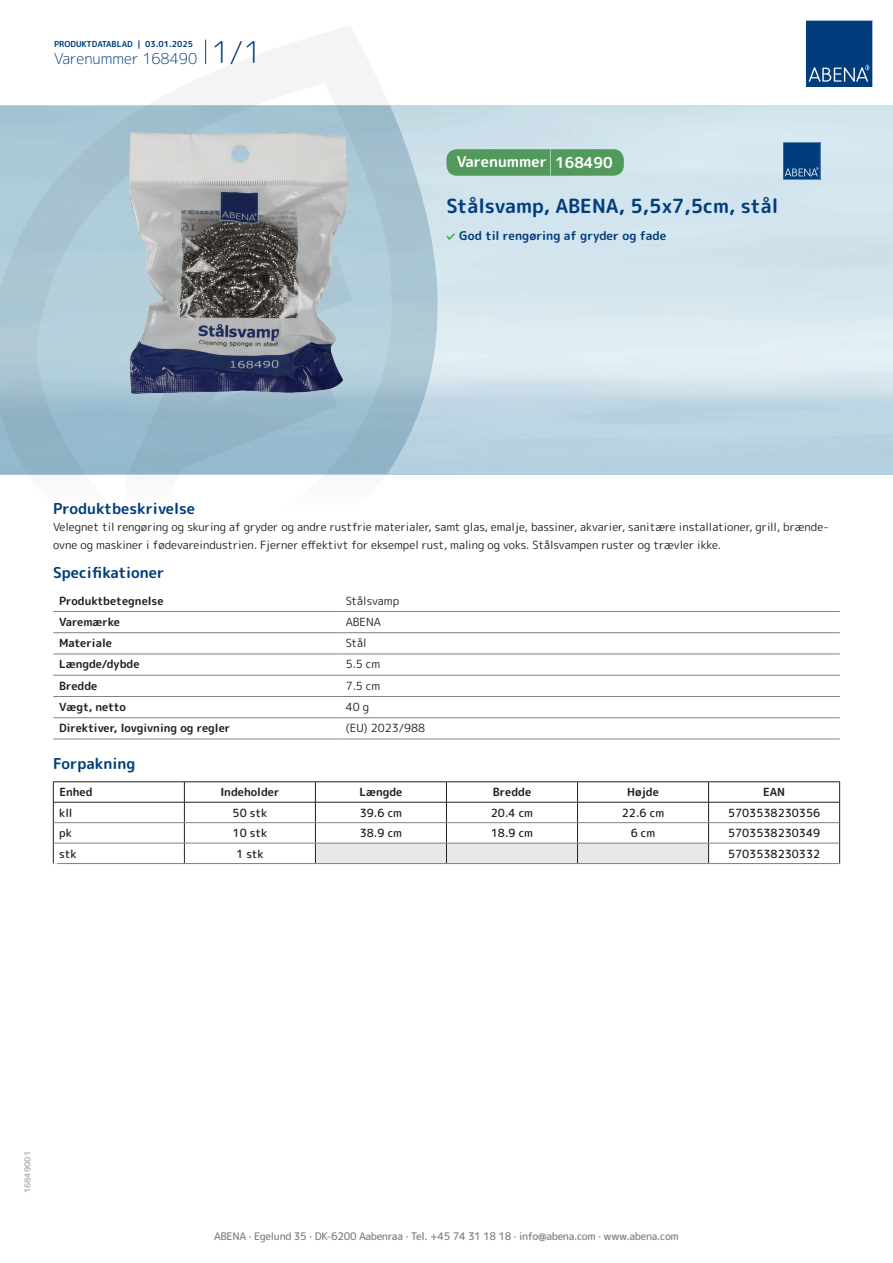
<style>
.page{position:relative;width:893px;height:1263px;background:#fff}
.page>*{position:absolute;margin:0;border:0;box-sizing:border-box;transform-origin:0 0}
.t1{font:700 19.5px "Rounded Mplus 1 c";color:#013d7d}
.t2{font:700 15px "Rounded Mplus 1 c";color:#013d7d}
.t3{font:300 15px "Rounded Mplus 1 c";color:#013d7d}
.t4{font:700 15px "Rounded Mplus 1 c";color:#fff}
.t5{font:700 12px "Rounded Mplus 1 c";color:#013d7d}
.t6{font:11.25px/18px "Rounded Mplus 1 c";color:#231f20}
.t7{font:700 11.25px "Rounded Mplus 1 c";color:#231f20}
.t8{font:500 11.25px "Rounded Mplus 1 c";color:#231f20}
.t9{font:500 10.5px "Rounded Mplus 1 c";letter-spacing:-.03em;color:#808285}
.t10{font:700 10.5px "Rounded Mplus 1 c";color:#fff}
.t11{font:700 8.25px "Rounded Mplus 1 c";color:#013d7d}
.t12{font:700 8.25px "Rounded Mplus 1 c";color:#b2b3b7}
.s1{font-size:30px}
.s2{font-size:25.5px}
</style>
<div class="page">
<img style="left:439px;top:106px;width:454px;height:368px">
<svg style="left:0;top:26px;width:439px;height:449px"></svg>
<svg style="left:0;top:106px;width:438px;height:368px;background:#a5c3d2"></svg>
<svg style="left:205px;top:40px;width:1px;height:24px"></svg>
<svg style="left:806px;top:20px;width:67px;height:67px;background:#144b86"></svg>
<img style="left:123px;top:127px;width:232px;height:275px">
<hr style="left:53px;top:611px;width:287px;height:1px;background:#808285">
<hr style="left:340px;top:611px;width:500px;height:1px;background:#808285">
<hr style="left:53px;top:632px;width:287px;height:1px;background:#808285">
<hr style="left:340px;top:632px;width:500px;height:1px;background:#808285">
<hr style="left:53px;top:654px;width:287px;height:1px;background:#808285">
<hr style="left:340px;top:654px;width:500px;height:1px;background:#808285">
<hr style="left:53px;top:675px;width:287px;height:1px;background:#808285">
<hr style="left:340px;top:675px;width:500px;height:1px;background:#808285">
<hr style="left:53px;top:696px;width:287px;height:1px;background:#808285">
<hr style="left:340px;top:696px;width:500px;height:1px;background:#808285">
<hr style="left:53px;top:717px;width:287px;height:1px;background:#808285">
<hr style="left:340px;top:717px;width:500px;height:1px;background:#808285">
<hr style="left:53px;top:739px;width:287px;height:1px;background:#808285">
<hr style="left:340px;top:739px;width:500px;height:1px;background:#808285">
<hr style="left:53px;top:781px;width:131px;height:1px;background:#231f20">
<hr style="left:184px;top:781px;width:131px;height:1px;background:#231f20">
<hr style="left:315px;top:781px;width:131px;height:1px;background:#231f20">
<hr style="left:446px;top:781px;width:131px;height:1px;background:#231f20">
<hr style="left:577px;top:781px;width:132px;height:1px;background:#231f20">
<hr style="left:709px;top:781px;width:131px;height:1px;background:#231f20">
<hr style="left:53px;top:802px;width:131px;height:1px;background:#231f20">
<hr style="left:184px;top:802px;width:131px;height:1px;background:#231f20">
<hr style="left:709px;top:802px;width:131px;height:1px;background:#231f20">
<svg style="left:53px;top:782px;width:1px;height:81px"></svg>
<svg style="left:184px;top:782px;width:1px;height:81px"></svg>
<svg style="left:315px;top:782px;width:394px;height:81px"></svg>
<svg style="left:839px;top:782px;width:1px;height:81px"></svg>
<hr style="left:54px;top:822px;width:130px;height:1px;background:#808285">
<hr style="left:184px;top:822px;width:131px;height:1px;background:#808285">
<hr style="left:315px;top:822px;width:131px;height:1px;background:#808285">
<hr style="left:446px;top:822px;width:131px;height:1px;background:#808285">
<hr style="left:577px;top:822px;width:132px;height:1px;background:#808285">
<hr style="left:709px;top:822px;width:130px;height:1px;background:#808285">
<hr style="left:54px;top:843px;width:130px;height:1px;background:#808285">
<hr style="left:184px;top:843px;width:131px;height:1px;background:#808285">
<hr style="left:315px;top:843px;width:131px;height:1px;background:#808285">
<hr style="left:446px;top:843px;width:131px;height:1px;background:#808285">
<hr style="left:577px;top:843px;width:132px;height:1px;background:#808285">
<hr style="left:709px;top:843px;width:130px;height:1px;background:#808285">
<hr style="left:53px;top:863px;width:131px;height:1px;background:#808285">
<hr style="left:184px;top:863px;width:131px;height:1px;background:#808285">
<hr style="left:315px;top:863px;width:131px;height:1px;background:#808285">
<hr style="left:446px;top:863px;width:131px;height:1px;background:#808285">
<hr style="left:577px;top:863px;width:132px;height:1px;background:#808285">
<hr style="left:709px;top:863px;width:131px;height:1px;background:#808285">
<svg style="left:446px;top:233px;width:9px;height:7px"></svg>
<div style="left:446px;top:149px;width:178px;height:27px;background:#52995c;border-radius:10px"></div>
<svg style="left:783px;top:142px;width:37px;height:38px"></svg>
<p class="t11" style="left:54px;top:38px;width:141px">PRODUKTDATABLAD | 03.01.2025</p>
<h2 class="t3" style="left:54px;top:48px;width:209px">Varenummer 168490 <span class="s1">1/1</span></h2>
<h2 class="t4" style="left:457px;top:151px;width:157px">Varenummer <span class="s2">|</span> 168490</h2>
<h1 class="t1" style="left:446px;top:192px;width:333px">Stålsvamp, ABENA, 5,5x7,5cm, stål</h1>
<p class="t5" style="left:459px;top:227px;width:209px">God til rengøring af gryder og fade</p>
<h2 class="t2" style="left:53px;top:498px;width:143px">Produktbeskrivelse</h2>
<p class="t6" style="left:53px;top:517px;width:777px">Velegnet til rengøring og skuring af gryder og andre rustfrie materialer, samt glas, emalje, bassiner, akvarier, sanitære installationer, grill, brænde&shy;ovne og maskiner i fødevareindustrien. Fjerner effektivt for eksempel rust, maling og voks. Stålsvampen ruster og trævler ikke.</p>
<h2 class="t2" style="left:53px;top:562px;width:113px">Specifikationer</h2>
<p class="t7" style="left:59px;top:592px;width:106px">Produktbetegnelse</p>
<p class="t6" style="left:346px;top:591px;width:55px">Stålsvamp</p>
<p class="t7" style="left:59px;top:614px;width:62px">Varemærke</p>
<p class="t6" style="left:346px;top:613px;width:37px">ABENA</p>
<p class="t7" style="left:59px;top:635px;width:54px">Materiale</p>
<p class="t6" style="left:346px;top:634px;width:23px">Stål</p>
<p class="t7" style="left:59px;top:656px;width:82px">Længde/dybde</p>
<p class="t6" style="left:346px;top:655px;width:36px">5.5 cm</p>
<p class="t7" style="left:59px;top:678px;width:40px">Bredde</p>
<p class="t6" style="left:346px;top:676px;width:36px">7.5 cm</p>
<p class="t7" style="left:59px;top:699px;width:68px">Vægt, netto</p>
<p class="t6" style="left:346px;top:698px;width:25px">40 g</p>
<p class="t7" style="left:59px;top:720px;width:173px">Direktiver, lovgivning og regler</p>
<p class="t6" style="left:346px;top:719px;width:81px">(EU) 2023/988</p>
<h2 class="t2" style="left:53px;top:753px;width:84px">Forpakning</h2>
<p class="t7" style="left:59px;top:784px;width:35px">Enhed</p>
<p class="t7" style="left:220px;top:784px;width:61px">Indeholder</p>
<p class="t7" style="left:359px;top:784px;width:44px">Længde</p>
<p class="t7" style="left:493px;top:784px;width:40px">Bredde</p>
<p class="t7" style="left:627px;top:784px;width:33px">Højde</p>
<p class="t7" style="left:763px;top:784px;width:24px">EAN</p>
<p class="t8" style="left:59px;top:804px;width:15px">kll</p>
<p class="t8" style="left:233px;top:804px;width:36px">50 stk</p>
<p class="t8" style="left:360px;top:804px;width:44px">39.6 cm</p>
<p class="t8" style="left:491px;top:804px;width:44px">20.4 cm</p>
<p class="t8" style="left:622px;top:804px;width:44px">22.6 cm</p>
<p class="t8" style="left:728px;top:804px;width:94px">5703538230356</p>
<p class="t8" style="left:59px;top:825px;width:14px">pk</p>
<p class="t8" style="left:233px;top:825px;width:36px">10 stk</p>
<p class="t8" style="left:360px;top:825px;width:44px">38.9 cm</p>
<p class="t8" style="left:491px;top:825px;width:44px">18.9 cm</p>
<p class="t8" style="left:631px;top:825px;width:26px">6 cm</p>
<p class="t8" style="left:728px;top:825px;width:94px">5703538230349</p>
<p class="t8" style="left:59px;top:845px;width:19px">stk</p>
<p class="t8" style="left:236px;top:845px;width:29px">1 stk</p>
<p class="t8" style="left:728px;top:845px;width:94px">5703538230332</p>
<p class="t10" style="left:53px;top:859px;width:7px">*</p>
<p class="t12" style="left:22px;top:1193px;width:44px;rotate:-90deg">16849001</p>
<p class="t9" style="left:214px;top:1229px;width:466px">ABENA · Egelund 35 · DK-6200 Aabenraa · Tel. +45 74 31 18 18 · info@abena.com · www.abena.com</p>
</div>
